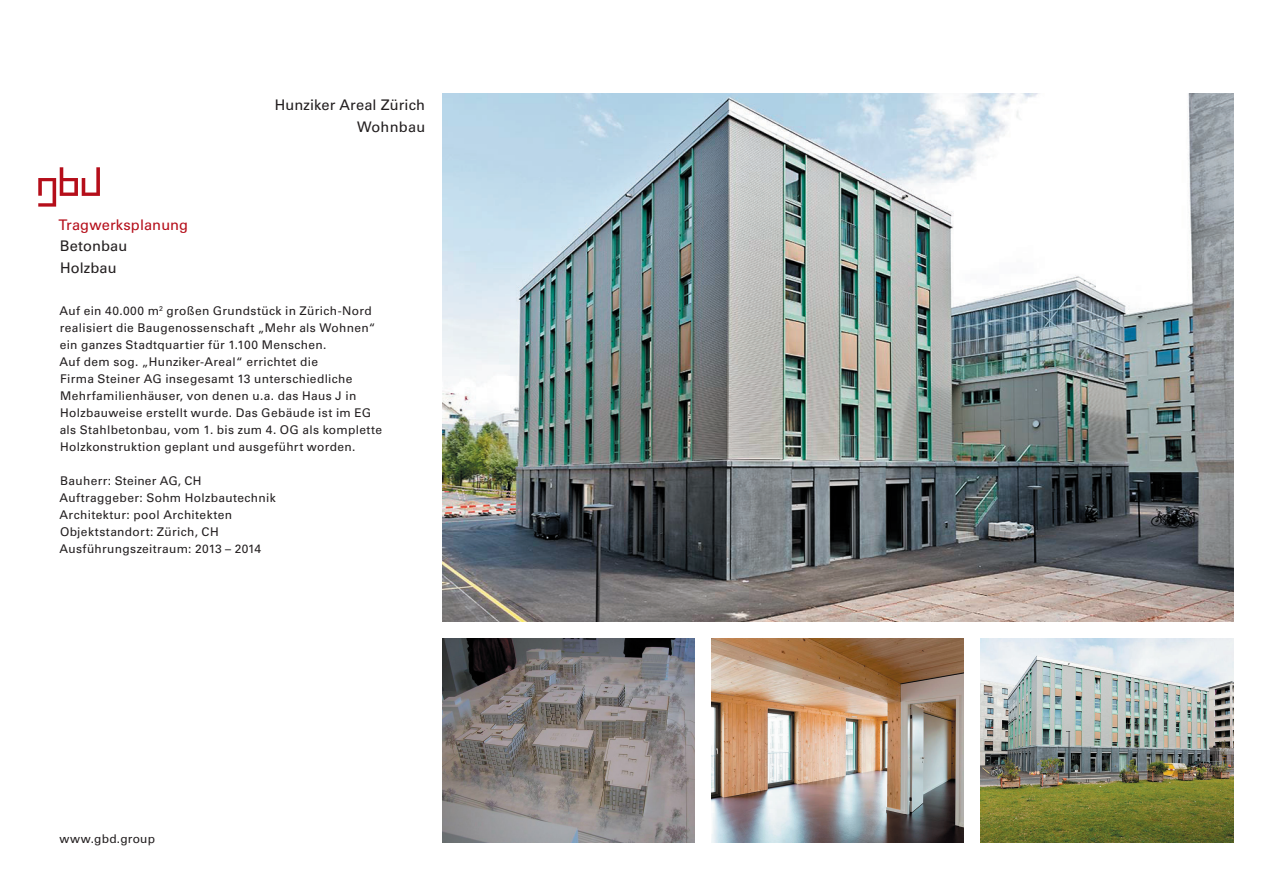
<style>
.page{position:relative;width:1263px;height:893px;background:#fff}
.page>*{position:absolute;margin:0;border:0;box-sizing:border-box;transform-origin:0 0}
.t1{font:14.7px/21.5px "Univers LT Std";letter-spacing:.005em;color:#231f20}
.t2{font:14.7px "Univers LT Std";letter-spacing:.01em;color:#b50e1a}
.t3{font:14.55px "Univers LT Std";letter-spacing:.015em;color:#231f20}
.t4{font:12px/17.1px "Univers LT Std";letter-spacing:.025em;color:#231f20}
</style>
<div class="page">
<svg style="left:38px;top:167px;width:62px;height:40px"></svg>
<img style="left:442px;top:94px;width:791px;height:527px">
<img style="left:442px;top:638px;width:252px;height:205px">
<img style="left:711px;top:638px;width:253px;height:205px">
<img style="left:981px;top:638px;width:252px;height:205px">
<p class="t1" style="left:275px;top:94px;width:152px">Hunziker Areal Zürich</p>
<p class="t3" style="left:357px;top:118px;width:70px">Wohnbau</p>
<p class="t2" style="left:58px;top:216px;width:131px">Tragwerksplanung</p>
<p class="t1" style="left:60px;top:235px;width:69px">Betonbau<br>Holzbau</p>
<p class="t4" style="left:60px;top:302px;width:324px">Auf ein 40.000 m<sup>2</sup> großen Grundstück in Zürich-Nord realisiert die Baugenossenschaft „Mehr als Wohnen“ ein ganzes Stadtquartier für 1.100 Menschen.<br>Auf dem sog. „Hunziker-Areal“ errichtet die<br>Firma Steiner AG insegesamt 13 unterschiedliche Mehrfamilienhäuser, von denen u.a. das Haus J in Holzbauweise erstellt wurde. Das Gebäude ist im EG als Stahlbetonbau, vom 1. bis zum 4. OG als komplette Holzkonstruktion geplant und ausgeführt worden.</p>
<p class="t4" style="left:60px;top:472px;width:218px">Bauherr: Steiner AG, CH<br>Auftraggeber: Sohm Holzbautechnik<br>Architektur: pool Architekten<br>Objektstandort: Zürich, CH<br>Ausführungszeitraum: 2013 – 2014</p>
<p class="t4" style="left:60px;top:830px;width:97px">www.gbd.group</p>
</div>
